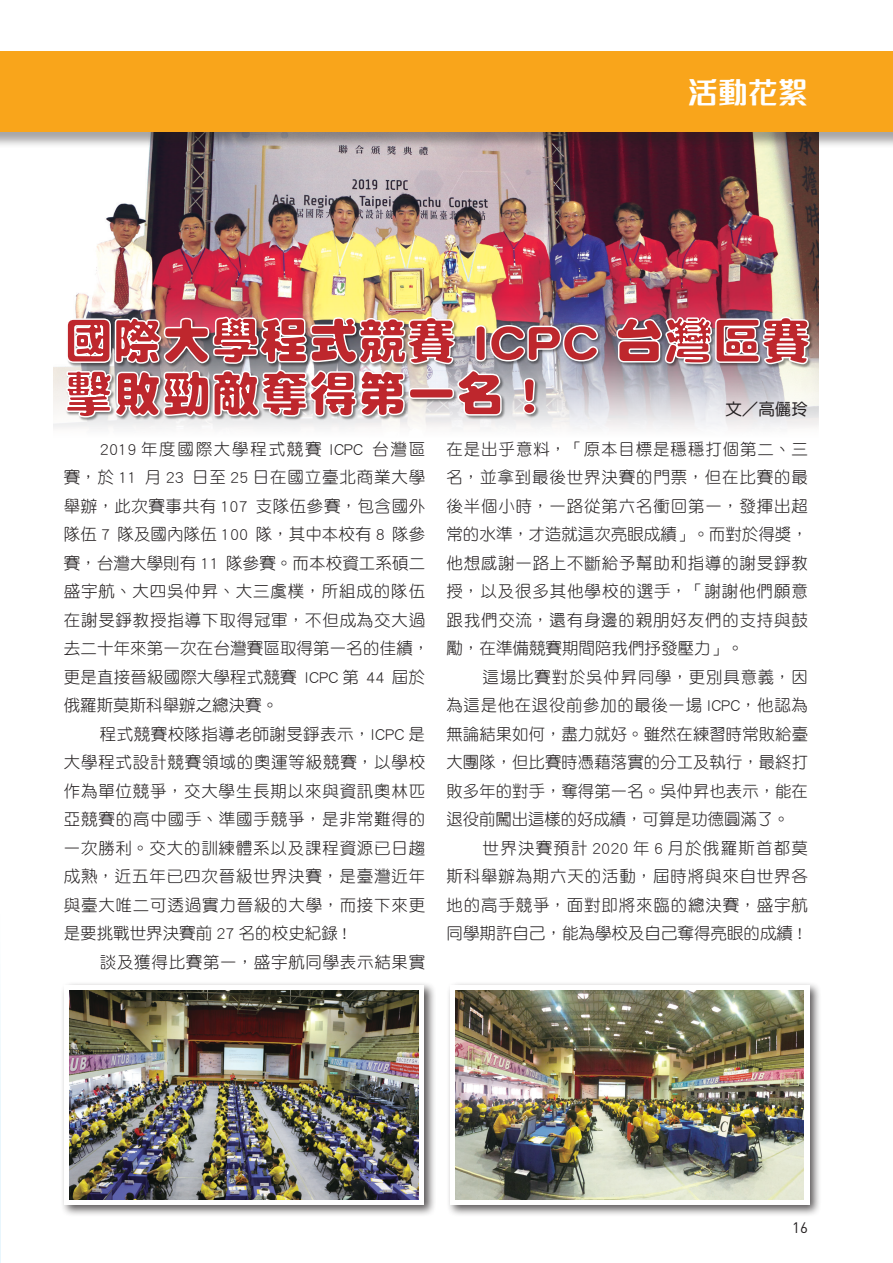
<style>
.page{position:relative;width:893px;height:1263px;background:#fff}
.page>*{position:absolute;margin:0;border:0;box-sizing:border-box;transform-origin:0 0}
.t1{font:700 30px "M Finance HK";color:#fff}
.t2{font:16.5px/28.5px "DF Yuan Lt HKP BF";letter-spacing:.01em;color:#231f20;text-align:justify}
.t3{font:16.5px "DF Yuan Lt HKP BF";letter-spacing:.04em;color:#231f20}
.t4{font:16.5px "DF Yuan Md HKP BF";color:#231f20}
.t5{font:15px "DIN";color:#231f20}
</style>
<div class="page">
<img style="left:53px;top:148px;width:766px;height:281px">
<img style="left:599px;top:324px;width:4px;height:42px">
<img style="left:615px;top:316px;width:146px;height:53px">
<img style="left:761px;top:316px;width:54px;height:53px">
<svg style="left:616px;top:316px;width:195px;height:49px;background:#c07076"></svg>
<img style="left:65px;top:418px;width:100px;height:4px">
<img style="left:162px;top:418px;width:378px;height:3px">
<svg style="left:65px;top:316px;width:534px;height:102px;background:#c28285"></svg>
<div style="left:60px;top:981px;width:376px;height:236px;background:#231f20;opacity:.75"></div>
<div style="left:64px;top:985px;width:360px;height:220px;background:#fff"></div>
<div style="left:446px;top:981px;width:376px;height:236px;background:#231f20;opacity:.75"></div>
<div style="left:450px;top:985px;width:359px;height:220px;background:#fff"></div>
<img style="left:70px;top:990px;width:348px;height:209px">
<img style="left:455px;top:990px;width:348px;height:209px">
<img style="left:0;top:1003px;width:1px;height:260px">
<div style="left:0;top:51px;width:893px;height:97px;background:#231f20;opacity:.4"></div>
<div style="left:0;top:51px;width:893px;height:81px;background:#f9a51b"></div>
<h1 class="t1" style="left:688px;top:70px;width:121px">活動花絮</h1>
<p class="t2" style="left:64px;top:434px;width:367px;text-align:left;text-indent:36px">2019 年度國際大學程式競賽 ICPC 台灣區賽，於 11 月 23 日至 25 日在國立臺北商業大學舉辦，此次賽事共有 107 支隊伍參賽，包含國外隊伍 7 隊及國內隊伍 100 隊，其中本校有 8 隊參賽，台灣大學則有 11 隊參賽。而本校資工系碩二盛宇航、大四吳仲昇、大三虞樸，所組成的隊伍在謝旻錚教授指導下取得冠軍，不但成為交大過去二十年來第一次在台灣賽區取得第一名的佳績，更是直接晉級國際大學程式競賽 ICPC 第 44 屆於俄羅斯莫斯科舉辦之總決賽。</p>
<p class="t2" style="left:64px;top:719px;width:363px;text-indent:36px">程式競賽校隊指導老師謝旻錚表示，ICPC 是大學程式設計競賽領域的奧運等級競賽，以學校作為單位競爭，交大學生長期以來與資訊奧林匹亞競賽的高中國手、準國手競爭，是非常難得的一次勝利。交大的訓練體系以及課程資源已日趨成熟，近五年已四次晉級世界決賽，是臺灣近年與臺大唯二可透過實力晉級的大學，而接下來更是要挑戰世界決賽前 27 名的校史紀錄 !</p>
<p class="t3" style="left:100px;top:953px;width:327px">談及獲得比賽第一，盛宇航同學表示結果實</p>
<p class="t4" style="left:725px;top:401px;width:84px">文／高儷玲</p>
<p class="t2" style="left:446px;top:434px;width:363px">在是出乎意料，「原本目標是穩穩打個第二、三名，並拿到最後世界決賽的門票，但在比賽的最後半個小時，一路從第六名衝回第一，發揮出超常的水準，才造就這次亮眼成績」。而對於得獎，他想感謝一路上不斷給予幫助和指導的謝旻錚教授，以及很多其他學校的選手，「謝謝他們願意跟我們交流，還有身邊的親朋好友們的支持與鼓勵，在準備競賽期間陪我們抒發壓力」。</p>
<p class="t2" style="left:446px;top:662px;width:363px;text-indent:36px">這場比賽對於吳仲昇同學，更別具意義，因為這是他在退役前參加的最後一場 ICPC，他認為無論結果如何，盡力就好。雖然在練習時常敗給臺大團隊，但比賽時憑藉落實的分工及執行，最終打敗多年的對手，奪得第一名。吳仲昇也表示，能在退役前闖出這樣的好成績，可算是功德圓滿了。</p>
<p class="t2" style="left:446px;top:833px;width:363px;text-indent:36px">世界決賽預計 2020 年 6 月於俄羅斯首都莫斯科舉辦為期六天的活動，屆時將與來自世界各地的高手競爭，面對即將來臨的總決賽，盛宇航同學期許自己，能為學校及自己奪得亮眼的成績 !</p>
<p class="t5" style="left:792px;top:1218px;width:17px">16</p>
</div>
